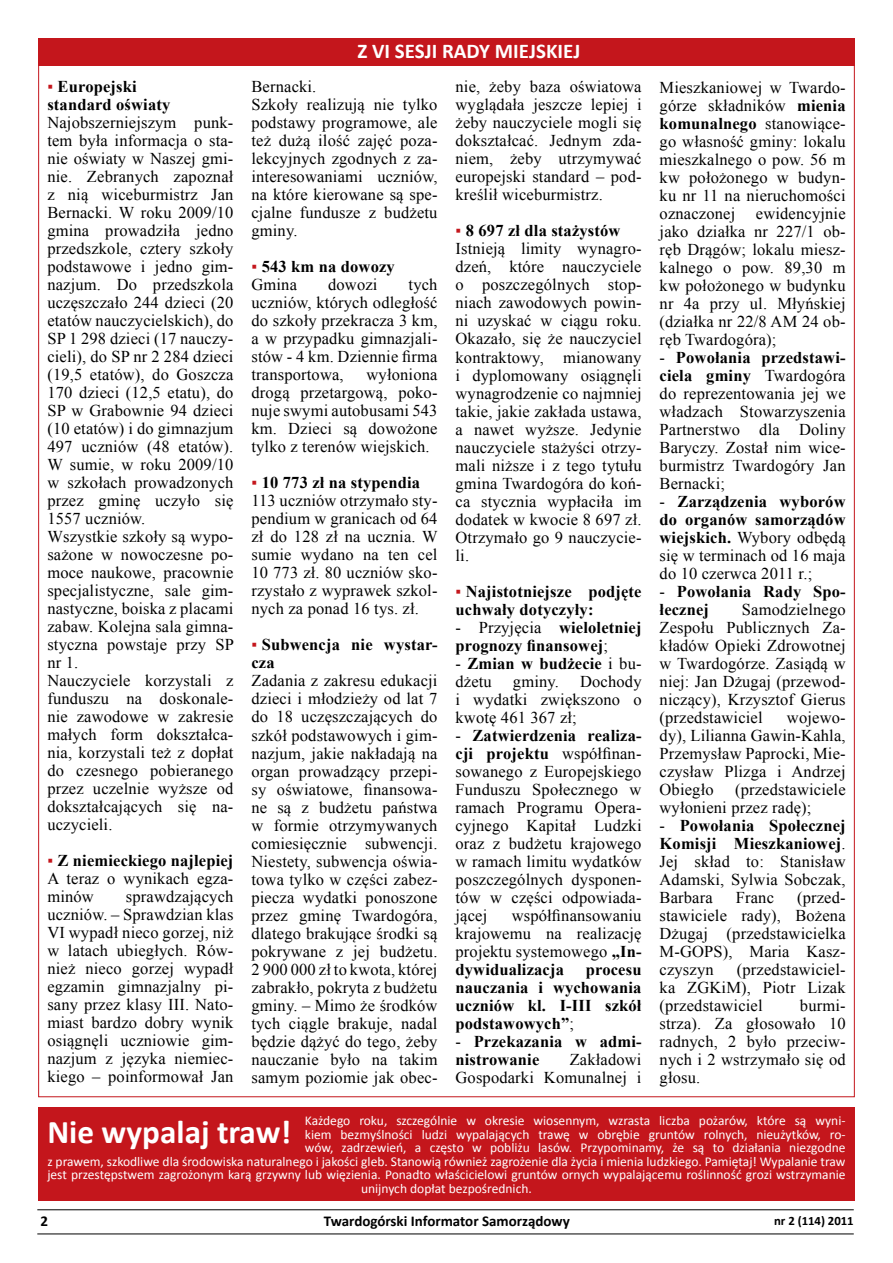
<style>
.page{position:relative;width:893px;height:1263px;background:#fff}
.page>*{position:absolute;margin:0;border:0;box-sizing:border-box;transform-origin:0 0}
.t1{font:700 33.15px "Calibri";color:#fff}
.t2{font:700 21px "Calibri";color:#fff}
.t3{font:16.5px/18px "Times New Roman";letter-spacing:.01em;color:#000;text-align:justify}
.t4{font:700 16.5px/18px "Times New Roman";letter-spacing:.01em;color:#000}
.t5{font:700 15px "Calibri";color:#000}
.t6{font:13.5px "Calibri";color:#fff}
.t7{font:700 12.75px "Calibri";color:#000}
.s1{font-family:"Calibri";font-weight:400;color:#c4161c}
.s2{font-family:"Calibri";color:#c4161c}
.s3{font-weight:700}
.s4{font-weight:400}
</style>
<div class="page">
<div style="left:38px;top:38px;width:817px;height:28px;background:#c4161c"></div>
<div style="left:38px;top:1108px;width:817px;height:93px;background:#c4161c"></div>
<hr style="left:37px;top:1233px;width:817px;height:1px;background:#000">
<hr style="left:37px;top:1209px;width:817px;height:1px;background:#000">
<p class="t4" style="left:47px;top:77px;width:125px"><span class="s1">▪</span> Europejski standard oświaty</p>
<p class="t3" style="left:47px;top:113px;width:188px;text-align:left">Najobszerniejszym punk&shy;tem była informacja o sta&shy;nie oświaty w Naszej gmi&shy;nie. Zebranych zapoznał z nią wiceburmistrz Jan<br>Bernacki. W roku 2009/10 gmina prowadziła jedno przedszkole, cztery szkoły podstawowe i jedno gim&shy;nazjum. Do przedszkola uczęszczało 244 dzieci (20 etatów nauczycielskich), do<br>SP 1 298 dzieci (17 nauczy&shy;cieli), do SP nr 2 284 dzieci (19,5 etatów), do Goszcza<br>170 dzieci (12,5 etatu), do<br>SP w Grabownie 94 dzieci (10 etatów) i do gimnazjum<br>497 uczniów (48 etatów).<br>W sumie, w roku 2009/10 w szkołach prowadzonych przez gminę uczyło się<br>1557 uczniów.<br>Wszystkie szkoły są wypo&shy;sażone w nowoczesne po&shy;moce naukowe, pracownie specjalistyczne, sale gim&shy;nastyczne, boiska z placami zabaw. Kolejna sala gimna&shy;styczna powstaje przy SP nr 1.<br>Nauczyciele korzystali z funduszu na doskonale&shy;nie zawodowe w zakresie małych form dokształca&shy;nia, korzystali też z dopłat do czesnego pobieranego przez uczelnie wyższe od dokształcających się na&shy;uczycieli.</p>
<p class="t3" style="left:47px;top:852px;width:188px"><span class="s2">▪</span> <span class="s3">Z niemieckiego najlepiej </span>A teraz o wynikach egza&shy;minów</p>
<p class="t3" style="left:47px;top:888px;width:188px;text-indent:79px">sprawdzających uczniów. – Sprawdzian klas VI wypadł nieco gorzej, niż w latach ubiegłych. Rów&shy;nież nieco gorzej wypadł egzamin gimnazjalny pi&shy;sany przez klasy III. Nato&shy;miast bardzo dobry wynik osiągnęli uczniowie gim&shy;nazjum z języka niemiec&shy;kiego – poinformował Jan</p>
<p class="t2" style="left:357px;top:38px;width:224px">Z VI SESJI RADY MIEJSKIEJ</p>
<p class="t3" style="left:251px;top:78px;width:188px;text-align:left">Bernacki.<br>Szkoły realizują nie tylko podstawy programowe, ale też dużą ilość zajęć poza&shy;lekcyjnych zgodnych z za&shy;interesowaniami uczniów, na które kierowane są spe&shy;cjalne fundusze z budżetu gminy.</p>
<p class="t4" style="left:251px;top:257px;width:145px"><span class="s1">▪</span> 543 km na dowozy<br><span class="s4">Gmina</span></p>
<p class="t3" style="left:251px;top:276px;width:188px;text-indent:157px">tych uczniów, których odległość do szkoły przekracza 3 km, a w przypadku gimnazjali&shy;stów - 4 km. Dziennie firma transportowa,</p>
<p class="t3" style="left:328px;top:276px;width:51px">dowozi</p>
<p class="t3" style="left:251px;top:366px;width:188px;text-indent:115px">wyłoniona drogą przetargową, poko&shy;nuje swymi autobusami 543 km. Dzieci są dowożone tylko z terenów wiejskich.</p>
<p class="t3" style="left:251px;top:474px;width:188px;text-align:left"><span class="s2">▪</span> <span class="s3">10 773 zł na stypendia<br></span>113 uczniów otrzymało sty&shy;pendium w granicach od 64 zł do 128 zł na ucznia. W sumie wydano na ten cel<br>10 773 zł. 80 uczniów sko&shy;rzystało z wyprawek szkol&shy;nych za ponad 16 tys. zł.</p>
<p class="t4" style="left:251px;top:635px;width:188px"><span class="s1">▪</span> Subwencja nie wystar&shy;cza</p>
<p class="t3" style="left:251px;top:672px;width:188px">Zadania z zakresu edukacji dzieci i młodzieży od lat 7 do 18 uczęszczających do szkół podstawowych i gim&shy;nazjum, jakie nakładają na organ prowadzący przepi&shy;sy oświatowe, finansowa&shy;ne są z budżetu państwa w formie otrzymywanych comiesięcznie subwencji.<br>Niestety, subwencja oświa&shy;towa tylko w części zabez&shy;piecza wydatki ponoszone przez gminę Twardogóra, dlatego brakujące środki są pokrywane z jej budżetu.<br>2 900 000 zł to kwota, której zabrakło, pokryta z budżetu gminy. – Mimo że środków tych ciągle brakuje, nadal będzie dążyć do tego, żeby nauczanie było na takim samym poziomie jak obec-</p>
<p class="t3" style="left:455px;top:78px;width:188px">nie, żeby baza oświatowa wyglądała jeszcze lepiej i żeby nauczyciele mogli się dokształcać. Jednym zda&shy;niem, żeby utrzymywać europejski standard – pod&shy;kreślił wiceburmistrz.</p>
<p class="t3" style="left:455px;top:222px;width:188px;text-align:left"><span class="s2">▪</span> <span class="s3">8 697 zł dla stażystów<br></span>Istnieją limity wynagro&shy;dzeń, które nauczyciele o poszczególnych stop&shy;niach zawodowych powin&shy;ni uzyskać w ciągu roku.<br>Okazało, się że nauczyciel kontraktowy, mianowany i dyplomowany osiągnęli wynagrodzenie co najmniej takie, jakie zakłada ustawa, a nawet wyższe. Jedynie nauczyciele stażyści otrzy&shy;mali niższe i z tego tytułu gmina Twardogóra do koń&shy;ca stycznia wypłaciła im dodatek w kwocie 8 697 zł.<br>Otrzymało go 9 nauczycie&shy;li.</p>
<p class="t4" style="left:455px;top:582px;width:188px"><span class="s1">▪</span> Najistotniejsze podjęte uchwały dotyczyły:</p>
<p class="t4" style="left:455px;top:618px;width:188px"><span class="s4">- Przyjęcia</span> wieloletniej prognozy finansowej<span class="s4">;</span></p>
<p class="t4" style="left:455px;top:654px;width:188px"><span class="s4">-</span> Zmian w budżecie <span class="s4">i bu&shy;dżetu</span></p>
<p class="t3" style="left:455px;top:672px;width:188px;text-indent:125px">Dochody i wydatki zwiększono o kwotę 461 367 zł;</p>
<p class="t3" style="left:455px;top:726px;width:188px">- <span class="s3">Zatwierdzenia realiza&shy;cji projektu</span> współfinan&shy;sowanego z Europejskiego Funduszu Społecznego w ramach Programu Opera&shy;cyjnego Kapitał Ludzki oraz z budżetu krajowego w ramach limitu wydatków poszczególnych dysponen&shy;tów w części odpowiada&shy;jącej</p>
<p class="t3" style="left:513px;top:672px;width:48px">gminy.</p>
<p class="t3" style="left:455px;top:906px;width:188px;text-indent:56px">współfinansowaniu krajowemu na realizację projektu systemowego <span class="s3">„In&shy;dywidualizacja</span></p>
<p class="t4" style="left:455px;top:960px;width:188px;text-align:justify;text-indent:130px">procesu nauczania i wychowania uczniów kl. I-III szkół podstawowych”<span class="s4">;</span></p>
<p class="t4" style="left:455px;top:1032px;width:188px"><span class="s4">-</span> Przekazania w admi&shy;nistrowanie</p>
<p class="t3" style="left:455px;top:1050px;width:188px;text-align:right">Zakładowi<br>Gospodarki Komunalnej i</p>
<p class="t3" style="left:660px;top:78px;width:188px">Mieszkaniowej w Twardo&shy;górze składników <span class="s3">mienia komunalnego</span> stanowiące&shy;go własność gminy: lokalu mieszkalnego o pow. 56 m kw położonego w budyn&shy;ku nr 11 na nieruchomości oznaczonej ewidencyjnie jako działka nr 227/1 ob&shy;ręb Drągów; lokalu miesz&shy;kalnego o pow. 89,30 m kw położonego w budynku nr 4a przy ul. Młyńskiej (działka nr 22/8 AM 24 ob&shy;ręb Twardogóra);</p>
<p class="t3" style="left:660px;top:348px;width:188px">- <span class="s3">Powołania przedstawi&shy;ciela gminy</span> Twardogóra do reprezentowania jej we władzach Stowarzyszenia Partnerstwo dla Doliny Baryczy. Został nim wice&shy;burmistrz Twardogóry Jan Bernacki;</p>
<p class="t3" style="left:660px;top:492px;width:188px">- <span class="s3">Zarządzenia wyborów do organów samorządów wiejskich.</span> Wybory odbędą się w terminach od 16 maja do 10 czerwca 2011 r.;</p>
<p class="t4" style="left:660px;top:582px;width:188px"><span class="s4">-</span> Powołania Rady Spo&shy;łecznej</p>
<p class="t3" style="left:660px;top:600px;width:188px;text-indent:82px">Samodzielnego Zespołu Publicznych Za&shy;kładów Opieki Zdrowotnej w Twardogórze. Zasiądą w niej: Jan Dżugaj (przewod&shy;niczący), Krzysztof Gierus (przedstawiciel</p>
<p class="t3" style="left:660px;top:708px;width:188px;text-indent:127px">wojewo&shy;dy), Lilianna Gawin-Kahla, Przemysław Paprocki, Mie&shy;czysław Plizga i Andrzej Obiegło</p>
<p class="t3" style="left:660px;top:780px;width:188px;text-indent:75px">(przedstawiciele wyłonieni przez radę);</p>
<p class="t3" style="left:660px;top:816px;width:188px">- <span class="s3">Powołania Społecznej Komisji Mieszkaniowej</span>.<br>Jej skład to: Stanisław Adamski, Sylwia Sobczak, Barbara</p>
<p class="t3" style="left:660px;top:888px;width:188px;text-indent:137px">(przed&shy;stawiciele rady), Bożena Dżugaj (przedstawicielka M-GOPS), Maria Kasz&shy;czyszyn</p>
<p class="t3" style="left:736px;top:888px;width:40px">Franc</p>
<p class="t3" style="left:660px;top:960px;width:188px;text-indent:77px">(przedstawiciel&shy;ka ZGKiM), Piotr Lizak (przedstawiciel</p>
<p class="t3" style="left:660px;top:996px;width:188px;text-indent:140px">burmi&shy;strza). Za głosowało 10 radnych, 2 było przeciw&shy;nych i 2 wstrzymało się od głosu.</p>
<p class="t6" style="left:305px;top:1112px;width:542px">Każdego roku, szczególnie w okresie wiosennym, wzrasta liczba pożarów, które są wyni-</p>
<p class="t6" style="left:305px;top:1126px;width:542px">kiem bezmyślności ludzi wypalających trawę w obrębie gruntów rolnych, nieużytków, ro-</p>
<p class="t6" style="left:305px;top:1139px;width:542px">wów, zadrzewień, a często w pobliżu lasów. Przypominamy, że są to działania niezgodne</p>
<p class="t6" style="left:47px;top:1153px;width:800px">z prawem, szkodliwe dla środowiska naturalnego i jakości gleb. Stanowią również zagrożenie dla życia i mienia ludzkiego. Pamiętaj! Wypalanie traw</p>
<p class="t6" style="left:47px;top:1166px;width:800px">jest przestępstwem zagrożonym karą grzywny lub więzienia. Ponadto właścicielowi gruntów ornych wypalającemu roślinność grozi wstrzymanie</p>
<p class="t6" style="left:361px;top:1180px;width:172px">unijnych dopłat bezpośrednich.</p>
<h1 class="t1" style="left:47px;top:1111px;width:245px">Nie wypalaj traw!</h1>
<p class="t5" style="left:40px;top:1212px;width:9px">2</p>
<p class="t5" style="left:324px;top:1212px;width:248px">Twardogórski Informator Samorządowy</p>
<p class="t7" style="left:774px;top:1213px;width:81px">nr 2 (114) 2011</p>
</div>
